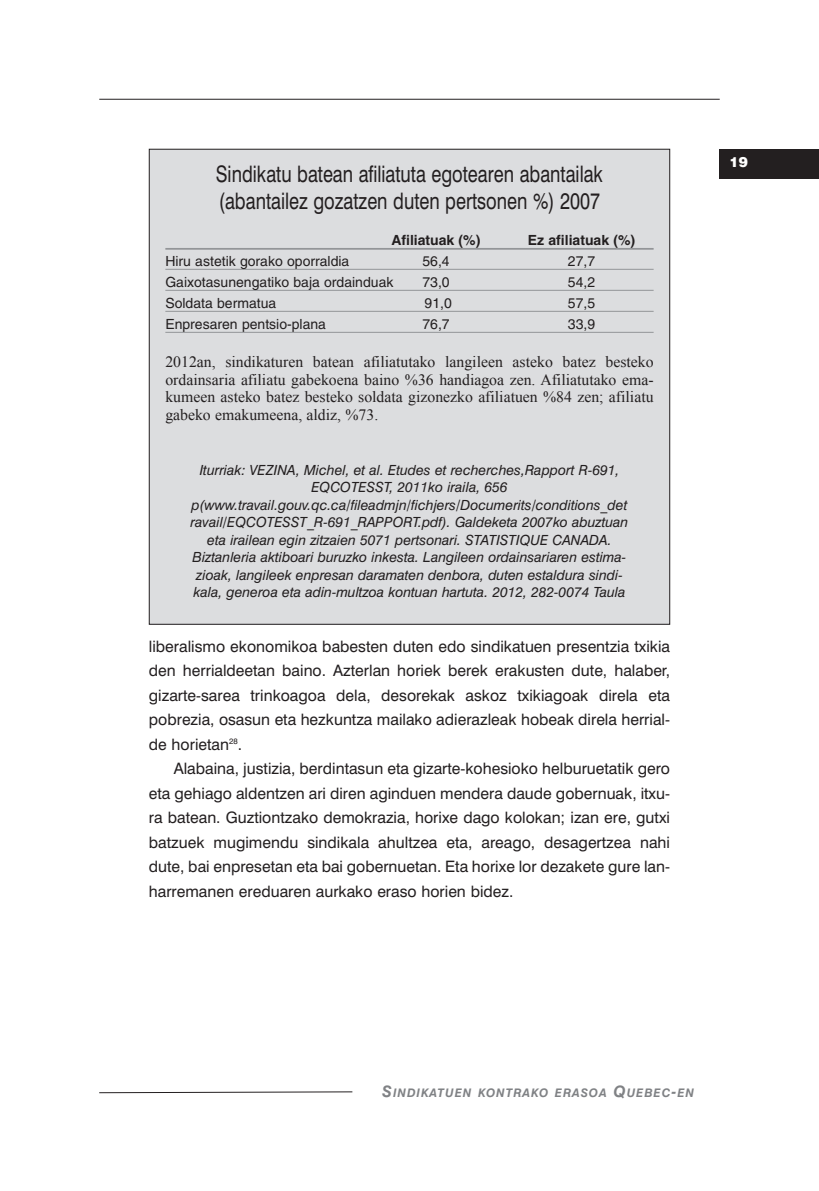
<style>
.page{position:relative;width:819px;height:1191px;background:#fff}
.page>*{position:absolute;margin:0;border:0;box-sizing:border-box;transform-origin:0 0}
.t1{font:22.75px/27.3px "Swiss 721 BT";color:#231f20;scale:.8 1}
.t2{font:15.75px/24.5px "Swiss 721 BT";color:#231f20;text-align:justify}
.t3{font:15.75px/17.5px "Times New Roman";color:#231f20;text-align:justify}
.t4{font:italic 14px/17.5px "Swiss 721 BT";color:#231f20;text-align:center}
.t5{font:14px "Helvetica";color:#231f20}
.t6{font:700 14px "Helvetica";color:#231f20}
.t7{font:900 14px "Swiss 721 BT";color:#fff}
.t8{font:italic 700 11.9px "Swiss 721 BT";letter-spacing:.075em;color:#808285}
.s1{font-size:15.75px}
</style>
<div class="page">
<hr style="left:99px;top:99px;width:620px;height:1px;background:#231f20">
<svg style="left:99px;top:1091px;width:254px;height:2px"></svg>
<div style="left:719px;top:149px;width:100px;height:30px;background:#231f20"></div>
<div style="left:149px;top:149px;width:520px;height:475px;background:#dcdddf"></div>
<hr style="left:165px;top:248px;width:488px;height:2px;background:#939598">
<hr style="left:165px;top:269px;width:488px;height:1px;background:#939598">
<hr style="left:165px;top:290px;width:488px;height:1px;background:#939598">
<hr style="left:165px;top:311px;width:488px;height:1px;background:#939598">
<hr style="left:165px;top:332px;width:488px;height:1px;background:#939598">
<h1 class="t1" style="left:216px;top:162px;width:485px">Sindikatu batean afiliatuta egotearen abantailak (abantailez gozatzen duten pertsonen %) 2007</h1>
<p class="t6" style="left:391px;top:235px;width:91px">Afiliatuak (%)</p>
<p class="t6" style="left:528px;top:235px;width:109px">Ez afiliatuak (%)</p>
<p class="t5" style="left:165px;top:256px;width:185px">Hiru astetik gorako oporraldia</p>
<p class="t5" style="left:422px;top:256px;width:29px">56,4</p>
<p class="t5" style="left:568px;top:256px;width:29px">27,7</p>
<p class="t5" style="left:165px;top:277px;width:229px">Gaixotasunengatiko baja ordainduak</p>
<p class="t5" style="left:422px;top:277px;width:29px">73,0</p>
<p class="t5" style="left:568px;top:277px;width:29px">54,2</p>
<p class="t5" style="left:165px;top:298px;width:112px">Soldata bermatua</p>
<p class="t5" style="left:424px;top:298px;width:29px">91,0</p>
<p class="t5" style="left:568px;top:298px;width:29px">57,5</p>
<p class="t5" style="left:165px;top:319px;width:162px">Enpresaren pentsio-plana</p>
<p class="t5" style="left:422px;top:319px;width:29px">76,7</p>
<p class="t5" style="left:568px;top:319px;width:29px">33,9</p>
<p class="t3" style="left:165px;top:353px;width:489px">2012an, sindikaturen batean afiliatutako langileen asteko batez besteko ordainsaria afiliatu gabekoena baino %36 handiagoa zen. Afiliatutako ema&shy;kumeen asteko batez besteko soldata gizonezko afiliatuen %84 zen; afiliatu gabeko emakumeena, aldiz, %73.</p>
<p class="t4" style="left:190px;top:462px;width:439px">Iturriak: VEZINA, Michel, et al. Etudes et recherches,Rapport R-691, EQCOTESST, 2011ko iraila, 656 p(www.travail.gouv.qc.ca/fileadmjn/fichjers/Documerits/conditions_det ravail/EQCOTESST_R-691_RAPPORT.pdf). Galdeketa 2007ko abuztuan eta irailean egin zitzaien 5071 pertsonari. STATISTIQUE CANADA.<br>Biztanleria aktiboari buruzko inkesta. Langileen ordainsariaren estima&shy;zioak, langileek enpresan daramaten denbora, duten estaldura sindi&shy;kala, generoa eta adin-multzoa kontuan hartuta. 2012, 282-0074 Taula</p>
<p class="t2" style="left:149px;top:635px;width:522px">liberalismo ekonomikoa babesten duten edo sindikatuen presentzia txikia den herrialdeetan baino. Azterlan horiek berek erakusten dute, halaber, gizarte-sarea trinkoagoa dela, desorekak askoz txikiagoak direla eta pobrezia, osasun eta hezkuntza mailako adierazleak hobeak direla herrial&shy;de horietan<sup>28</sup>.</p>
<p class="t2" style="left:149px;top:758px;width:522px;text-indent:25px">Alabaina, justizia, berdintasun eta gizarte-kohesioko helburuetatik gero eta gehiago aldentzen ari diren aginduen mendera daude gobernuak, itxu&shy;ra batean. Guztiontzako demokrazia, horixe dago kolokan; izan ere, gutxi batzuek mugimendu sindikala ahultzea eta, areago, desagertzea nahi dute, bai enpresetan eta bai gobernuetan. Eta horixe lor dezakete gure lan&shy;harremanen ereduaren aurkako eraso horien bidez.</p>
<p class="t7" style="left:729px;top:157px;width:20px">19</p>
<p class="t8" style="left:382px;top:1088px;width:313px"><span class="s1">S</span>INDIKATUEN KONTRAKO ERASOA <span class="s1">Q</span>UEBEC<span class="s1">-</span>EN</p>
</div>
